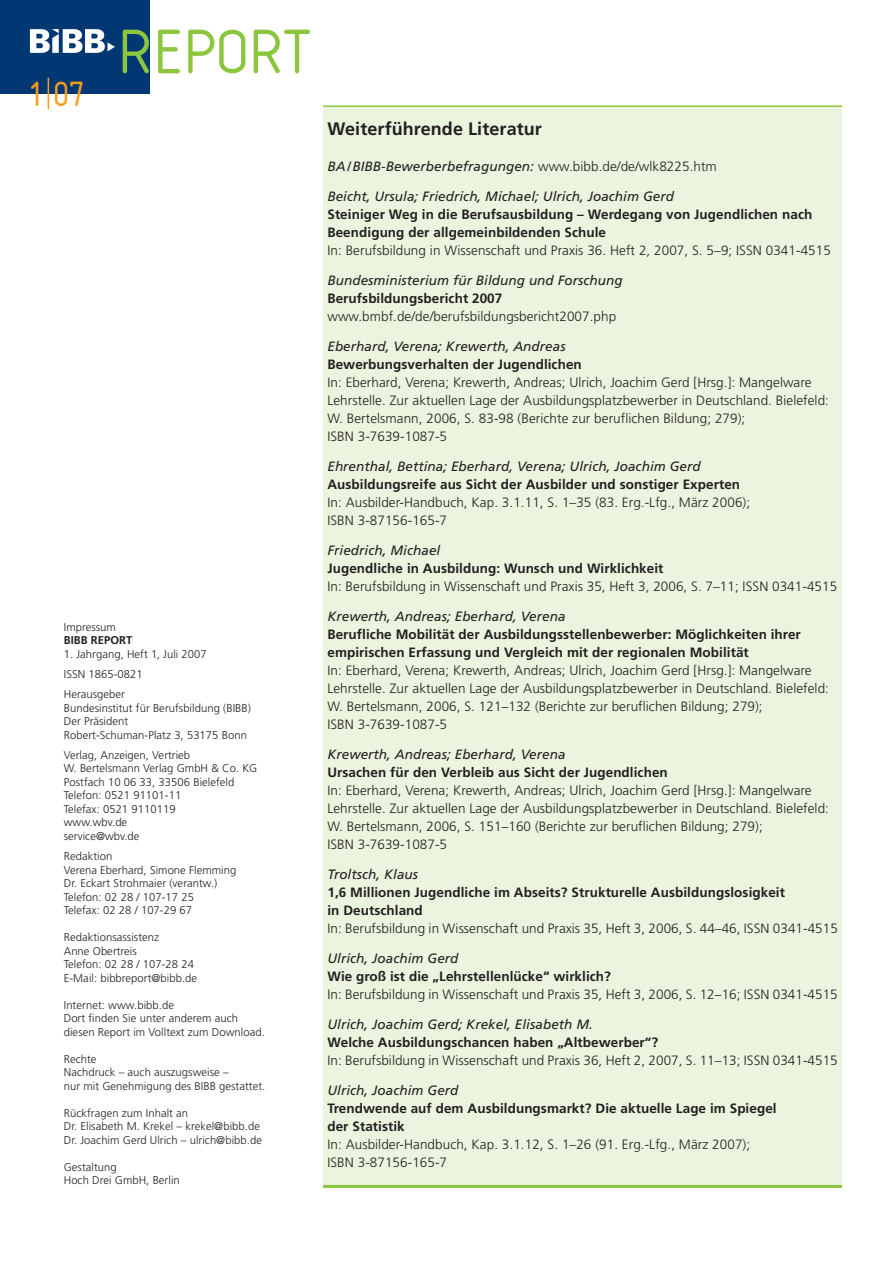
<style>
.page{position:relative;width:893px;height:1263px;background:#fff}
.page>*{position:absolute;margin:0;border:0;box-sizing:border-box;transform-origin:0 0}
.t1{font:65.4px "Isonorm 3098";letter-spacing:.04em;color:#8bc63e}
.t2{font:36.45px "Isonorm 3098";color:#f89c1c}
.t3{font:700 18px "Frutiger";letter-spacing:.005em;color:#231f20}
.t4{font:300 13.5px/18px "Frutiger";letter-spacing:.005em;color:#231f20}
.t5{font:700 13.5px/18px "Frutiger";letter-spacing:.005em;color:#231f20}
.t6{font:italic 13.5px "Frutiger";letter-spacing:.005em;color:#231f20}
.t7{font:300 11.25px/13.5px "Frutiger";letter-spacing:.005em;color:#231f20}
.t8{font:700 11.25px "Frutiger";letter-spacing:.005em;color:#231f20}
.s1{font-weight:300;font-style:normal}
</style>
<div class="page">
<div style="left:323px;top:107px;width:519px;height:1079px;background:#ebf4de"></div>
<hr style="left:323px;top:105px;width:519px;height:2px;background:#8bc63e">
<div style="left:0;top:0;width:150px;height:94px;background:#013874"></div>
<img style="left:30px;top:29px;width:85px;height:24px">
<hr style="left:48px;top:78px;width:1px;height:31px;background:#f89c1c">
<hr style="left:323px;top:1185px;width:519px;height:3px;background:#8bc63e">
<h2 class="t2" style="left:31px;top:73px;width:56px">1 07</h2>
<h1 class="t1" style="left:123px;top:12px;width:194px">REPORT</h1>
<p class="t7" style="left:64px;top:621px;width:54px">Impressum</p>
<p class="t8" style="left:64px;top:635px;width:70px">BIBB REPORT</p>
<p class="t7" style="left:64px;top:644px;width:145px;line-height:20.2px">1. Jahrgang, Heft 1, Juli 2007<br>ISSN 1865-0821<br>Herausgeber</p>
<p class="t7" style="left:64px;top:702px;width:189px">Bundesinstitut für Berufsbildung (BIBB)<br>Der Präsident<br>Robert-Schuman-Platz 3, 53175 Bonn</p>
<p class="t7" style="left:64px;top:749px;width:195px">Verlag, Anzeigen, Vertrieb<br>W. Bertelsmann Verlag GmbH &amp; Co. KG<br>Postfach 10 06 33, 33506 Bielefeld<br>Telefon: 0521 91101-11<br>Telefax: 0521 9110119<br>www.wbv.de<br>service@wbv.de</p>
<p class="t7" style="left:64px;top:850px;width:174px">Redaktion<br>Verena Eberhard, Simone Flemming<br>Dr. Eckart Strohmaier (verantw.)<br>Telefon: 02 28 / 107-17 25<br>Telefax: 02 28 / 107-29 67</p>
<p class="t7" style="left:64px;top:931px;width:135px">Redaktionsassistenz<br>Anne Obertreis<br>Telefon: 02 28 / 107-28 24<br>E-Mail: bibbreport@bibb.de</p>
<p class="t7" style="left:64px;top:999px;width:203px">Internet: www.bibb.de<br>Dort finden Sie unter anderem auch diesen Report im Volltext zum Download.</p>
<p class="t7" style="left:64px;top:1053px;width:203px">Rechte<br>Nachdruck – auch auszugsweise –<br>nur mit Genehmigung des BIBB gestattet.</p>
<p class="t7" style="left:64px;top:1107px;width:200px">Rückfragen zum Inhalt an<br>Dr. Elisabeth M. Krekel – krekel@bibb.de<br>Dr. Joachim Gerd Ulrich – ulrich@bibb.de</p>
<p class="t7" style="left:64px;top:1161px;width:118px">Gestaltung<br>Hoch Drei GmbH, Berlin</p>
<h3 class="t3" style="left:327px;top:122px;width:216px">Weiterführende Literatur</h3>
<p class="t6" style="left:327px;top:161px;width:391px">BA/BIBB-Bewerberbefragungen: <span class="s1">www.bibb.de/de/wlk8225.htm</span></p>
<p class="t6" style="left:327px;top:191px;width:348px">Beicht, Ursula; Friedrich, Michael; Ulrich, Joachim Gerd</p>
<p class="t5" style="left:327px;top:206px;width:486px">Steiniger Weg in die Berufsausbildung – Werdegang von Jugendlichen nach<br>Beendigung der allgemeinbildenden Schule</p>
<p class="t4" style="left:327px;top:242px;width:505px">In: Berufsbildung in Wissenschaft und Praxis 36. Heft 2, 2007, S. 5–9; ISSN 0341-4515</p>
<p class="t6" style="left:327px;top:275px;width:297px">Bundesministerium für Bildung und Forschung</p>
<p class="t5" style="left:327px;top:290px;width:176px">Berufsbildungsbericht 2007</p>
<p class="t4" style="left:327px;top:308px;width:290px">www.bmbf.de/de/berufsbildungsbericht2007.php</p>
<p class="t6" style="left:327px;top:341px;width:240px">Eberhard, Verena; Krewerth, Andreas</p>
<p class="t5" style="left:327px;top:356px;width:256px">Bewerbungsverhalten der Jugendlichen</p>
<p class="t4" style="left:327px;top:374px;width:503px">In: Eberhard, Verena; Krewerth, Andreas; Ulrich, Joachim Gerd [Hrsg.]: Mangelware Lehrstelle. Zur aktuellen Lage der Ausbildungsplatzbewerber in Deutschland. Bielefeld:<br>W. Bertelsmann, 2006, S. 83-98 (Berichte zur beruflichen Bildung; 279);<br>ISBN 3-7639-1087-5</p>
<p class="t6" style="left:327px;top:461px;width:375px">Ehrenthal, Bettina; Eberhard, Verena; Ulrich, Joachim Gerd</p>
<p class="t5" style="left:327px;top:476px;width:414px">Ausbildungsreife aus Sicht der Ausbilder und sonstiger Experten</p>
<p class="t4" style="left:327px;top:494px;width:424px">In: Ausbilder-Handbuch, Kap. 3.1.11, S. 1–35 (83. Erg.-Lfg., März 2006);<br>ISBN 3-87156-165-7</p>
<p class="t6" style="left:327px;top:545px;width:114px">Friedrich, Michael</p>
<p class="t5" style="left:327px;top:560px;width:338px">Jugendliche in Ausbildung: Wunsch und Wirklichkeit</p>
<p class="t4" style="left:327px;top:578px;width:511px">In: Berufsbildung in Wissenschaft und Praxis 35, Heft 3, 2006, S. 7–11; ISSN 0341-4515</p>
<p class="t6" style="left:327px;top:611px;width:240px">Krewerth, Andreas; Eberhard, Verena</p>
<p class="t5" style="left:327px;top:626px;width:475px">Berufliche Mobilität der Ausbildungsstellenbewerber: Möglichkeiten ihrer empirischen Erfassung und Vergleich mit der regionalen Mobilität</p>
<p class="t4" style="left:327px;top:662px;width:503px">In: Eberhard, Verena; Krewerth, Andreas; Ulrich, Joachim Gerd [Hrsg.]: Mangelware Lehrstelle. Zur aktuellen Lage der Ausbildungsplatzbewerber in Deutschland. Bielefeld:<br>W. Bertelsmann, 2006, S. 121–132 (Berichte zur beruflichen Bildung; 279);<br>ISBN 3-7639-1087-5</p>
<p class="t6" style="left:327px;top:749px;width:240px">Krewerth, Andreas; Eberhard, Verena</p>
<p class="t5" style="left:327px;top:764px;width:342px">Ursachen für den Verbleib aus Sicht der Jugendlichen</p>
<p class="t4" style="left:327px;top:782px;width:503px">In: Eberhard, Verena; Krewerth, Andreas; Ulrich, Joachim Gerd [Hrsg.]: Mangelware Lehrstelle. Zur aktuellen Lage der Ausbildungsplatzbewerber in Deutschland. Bielefeld:<br>W. Bertelsmann, 2006, S. 151–160 (Berichte zur beruflichen Bildung; 279);<br>ISBN 3-7639-1087-5</p>
<p class="t6" style="left:327px;top:869px;width:92px">Troltsch, Klaus</p>
<p class="t5" style="left:327px;top:884px;width:459px">1,6 Millionen Jugendliche im Abseits? Strukturelle Ausbildungslosigkeit in Deutschland</p>
<p class="t4" style="left:327px;top:920px;width:512px">In: Berufsbildung in Wissenschaft und Praxis 35, Heft 3, 2006, S. 44–46, ISSN 0341-4515</p>
<p class="t6" style="left:327px;top:953px;width:133px">Ulrich, Joachim Gerd</p>
<p class="t5" style="left:327px;top:968px;width:285px">Wie groß ist die „Lehrstellenlücke“ wirklich?</p>
<p class="t4" style="left:327px;top:986px;width:512px">In: Berufsbildung in Wissenschaft und Praxis 35, Heft 3, 2006, S. 12–16; ISSN 0341-4515</p>
<p class="t6" style="left:327px;top:1019px;width:267px">Ulrich, Joachim Gerd; Krekel, Elisabeth M.</p>
<p class="t5" style="left:327px;top:1034px;width:332px">Welche Ausbildungschancen haben „Altbewerber“?</p>
<p class="t4" style="left:327px;top:1052px;width:512px">In: Berufsbildung in Wissenschaft und Praxis 36, Heft 2, 2007, S. 11–13; ISSN 0341-4515</p>
<p class="t6" style="left:327px;top:1085px;width:133px">Ulrich, Joachim Gerd</p>
<p class="t5" style="left:327px;top:1100px;width:451px">Trendwende auf dem Ausbildungsmarkt? Die aktuelle Lage im Spiegel der Statistik</p>
<p class="t4" style="left:327px;top:1136px;width:424px">In: Ausbilder-Handbuch, Kap. 3.1.12, S. 1–26 (91. Erg.-Lfg., März 2007);<br>ISBN 3-87156-165-7</p>
</div>
